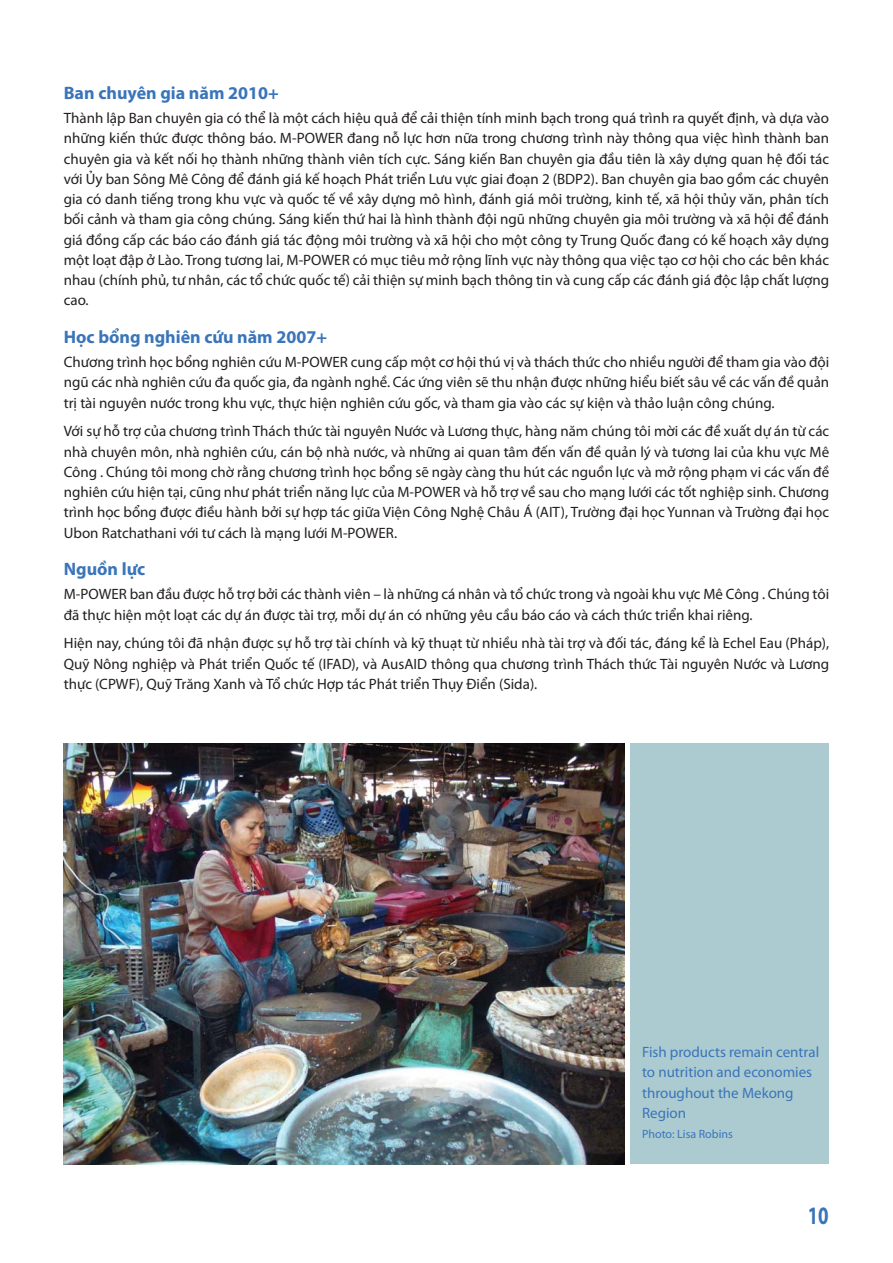
<style>
.page{position:relative;width:893px;height:1263px;background:#fff}
.page>*{position:absolute;margin:0;border:0;box-sizing:border-box;transform-origin:0 0}
.t1{font:700 25.2px "Myriad Pro";color:#3a74ba;scale:.75 1}
.t2{font:700 18px "Myriad Pro";color:#3a74ba}
.t3{font:15px/20.2px "Myriad Pro";color:#231f20;text-align:justify}
.t4{font:15px/20.2px "Myriad Pro";color:#3a74ba}
.t5{font:12px "Myriad Pro";color:#3a74ba}
</style>
<div class="page">
<img style="left:63px;top:743px;width:562px;height:421px">
<div style="left:631px;top:743px;width:198px;height:421px;background:#abcbd0"></div>
<p class="t2" style="left:64px;top:86px;width:217px">Ban chuyên gia năm 2010+</p>
<p class="t3" style="left:64px;top:109px;width:767px">Thành lập Ban chuyên gia có thể là một cách hiệu quả để cải thiện tính minh bạch trong quá trình ra quyết định, và dựa vào những kiến thức được thông báo. M-POWER đang nỗ lực hơn nữa trong chương trình này thông qua việc hình thành ban chuyên gia và kết nối họ thành những thành viên tích cực. Sáng kiến Ban chuyên gia đầu tiên là xây dựng quan hệ đối tác với Ủy ban Sông Mê Công để đánh giá kế hoạch Phát triển Lưu vực giai đoạn 2 (BDP2). Ban chuyên gia bao gồm các chuyên gia có danh tiếng trong khu vực và quốc tế về xây dựng mô hình, đánh giá môi trường, kinh tế, xã hội thủy văn, phân tích bối cảnh và tham gia công chúng. Sáng kiến thứ hai là hình thành đội ngũ những chuyên gia môi trường và xã hội để đánh giá đồng cấp các báo cáo đánh giá tác động môi trường và xã hội cho một công ty Trung Quốc đang có kế hoạch xây dựng một loạt đập ở Lào. Trong tương lai, M-POWER có mục tiêu mở rộng lĩnh vực này thông qua việc tạo cơ hội cho các bên khác nhau (chính phủ, tư nhân, các tổ chức quốc tế) cải thiện sự minh bạch thông tin và cung cấp các đánh giá độc lập chất lượng cao.</p>
<p class="t2" style="left:64px;top:330px;width:265px">Học bổng nghiên cứu năm 2007+</p>
<p class="t3" style="left:64px;top:353px;width:767px">Chương trình học bổng nghiên cứu M-POWER cung cấp một cơ hội thú vị và thách thức cho nhiều người để tham gia vào đội ngũ các nhà nghiên cứu đa quốc gia, đa ngành nghề. Các ứng viên sẽ thu nhận được những hiểu biết sâu về các vấn đề quản trị tài nguyên nước trong khu vực, thực hiện nghiên cứu gốc, và tham gia vào các sự kiện và thảo luận công chúng.</p>
<p class="t3" style="left:64px;top:423px;width:767px">Với sự hỗ trợ của chương trình Thách thức tài nguyên Nước và Lương thực, hàng năm chúng tôi mời các đề xuất dự án từ các nhà chuyên môn, nhà nghiên cứu, cán bộ nhà nước, và những ai quan tâm đến vấn đề quản lý và tương lai của khu vực Mê Công . Chúng tôi mong chờ rằng chương trình học bổng sẽ ngày càng thu hút các nguồn lực và mở rộng phạm vi các vấn đề nghiên cứu hiện tại, cũng như phát triển năng lực của M-POWER và hỗ trợ về sau cho mạng lưới các tốt nghiệp sinh. Chương trình học bổng được điều hành bởi sự hợp tác giữa Viện Công Nghệ Châu Á (AIT), Trường đại học Yunnan và Trường đại học Ubon Ratchathani với tư cách là mạng lưới M-POWER.</p>
<p class="t2" style="left:64px;top:562px;width:83px">Nguồn lực</p>
<p class="t3" style="left:64px;top:586px;width:767px">M-POWER ban đầu được hỗ trợ bởi các thành viên – là những cá nhân và tổ chức trong và ngoài khu vực Mê Công . Chúng tôi đã thực hiện một loạt các dự án được tài trợ, mỗi dự án có những yêu cầu báo cáo và cách thức triển khai riêng.</p>
<p class="t3" style="left:64px;top:635px;width:767px">Hiện nay, chúng tôi đã nhận được sự hỗ trợ tài chính và kỹ thuạt từ nhiều nhà tài trợ và đối tác, đáng kể là Echel Eau (Pháp), Quỹ Nông nghiệp và Phát triển Quốc tế (IFAD), và AusAID thông qua chương trình Thách thức Tài nguyên Nước và Lương thực (CPWF), Quỹ Trăng Xanh và Tổ chức Hợp tác Phát triển Thụy Điển (Sida).</p>
<p class="t4" style="left:642px;top:1043px;width:179px">Fish products remain central to nutrition and economies throughout the Mekong<br>Region</p>
<p class="t5" style="left:642px;top:1129px;width:92px">Photo: Lisa Robins</p>
<h1 class="t1" style="left:808px;top:1206px;width:29px">10</h1>
</div>
